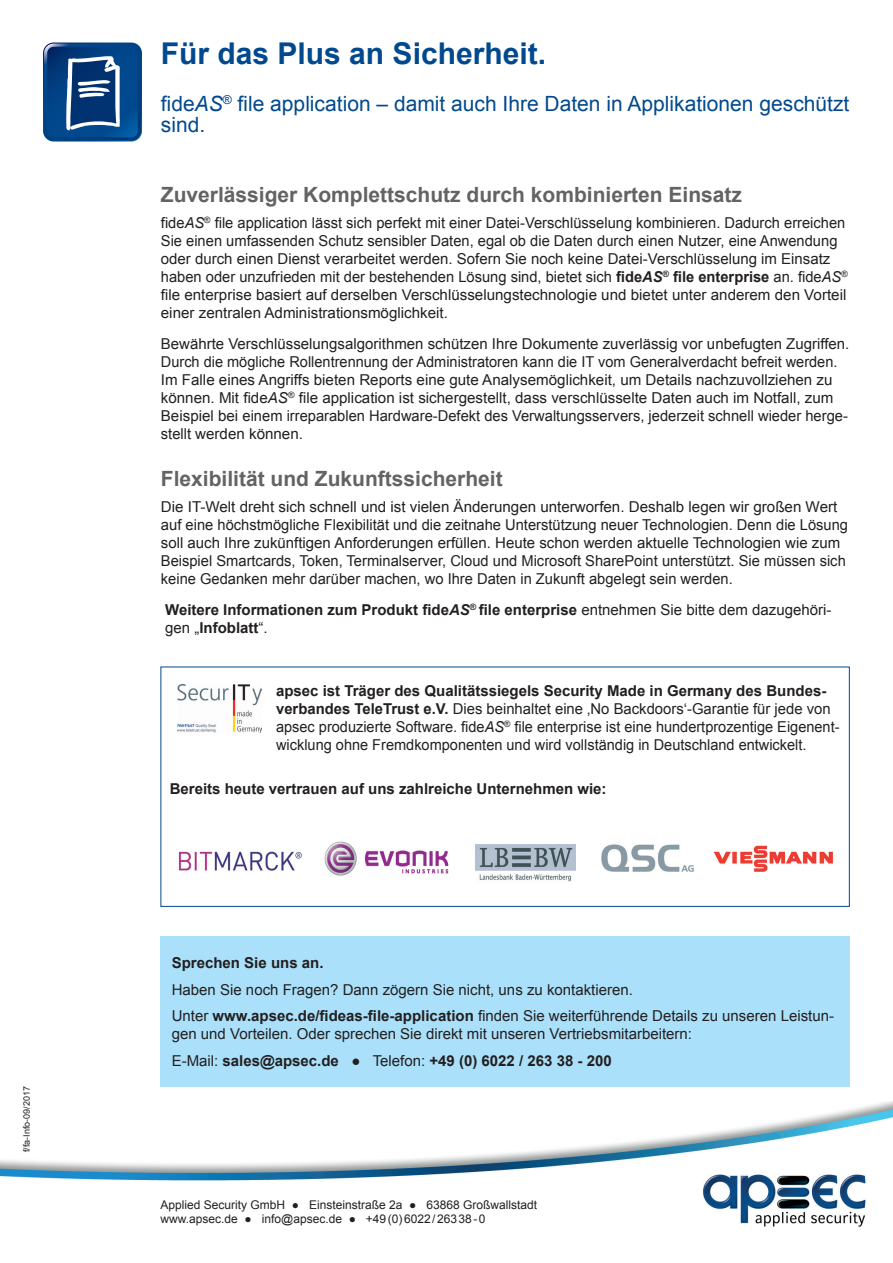
<style>
.page{position:relative;width:893px;height:1263px;background:#fff}
.page>*{position:absolute;margin:0;border:0;box-sizing:border-box;transform-origin:0 0}
.t1{font:700 30px "Arial";color:#01498e}
.t2{font:700 21px "Arial";color:#636366}
.t3{font:21px/21.6px "Arial";color:#01498e}
.t4{font:15px/18px "Arial";color:#231f20}
.t5{font:700 15px/18px "Arial";color:#231f20}
.t6{font:12px/14.4px "Arial";color:#231f20}
.t7{font:9px "Arial";color:#231f20}
.s1{font-style:italic}
.s2{font-weight:700}
.s3{font-weight:700;font-style:italic}
.s4{font-weight:400}
</style>
<div class="page">
<div style="left:161px;top:667px;width:689px;height:240px;border:1px solid #01498e"></div>
<svg style="left:43px;top:43px;width:99px;height:99px"></svg>
<div style="left:161px;top:937px;width:689px;height:150px;background:#aae0f9"></div>
<img style="left:0;top:1102px;width:893px;height:125px">
<img style="left:177px;top:685px;width:84px;height:48px">
<img style="left:324px;top:841px;width:125px;height:35px">
<img style="left:601px;top:844px;width:93px;height:28px">
<img style="left:476px;top:844px;width:100px;height:38px">
<img style="left:178px;top:851px;width:124px;height:20px">
<img style="left:713px;top:845px;width:120px;height:26px">
<p class="t7" style="left:21px;top:1152px;width:68px;rotate:-90deg">f/fa-Info-09/2017</p>
<h1 class="t1" style="left:161px;top:34px;width:387px">Für das Plus an Sicherheit.</h1>
<h2 class="t3" style="left:161px;top:93px;width:690px">fide<span class="s1">AS</span><sup>®</sup> file application – damit auch Ihre Daten in Applikationen geschützt sind.</h2>
<h2 class="t2" style="left:161px;top:180px;width:583px">Zuverlässiger Komplettschutz durch kombinierten Einsatz</h2>
<p class="t4" style="left:161px;top:214px;width:688px">fide<span class="s1">AS</span><sup>®</sup> file application lässt sich perfekt mit einer Datei-Verschlüsselung kombinieren. Dadurch erreichen Sie einen umfassenden Schutz sensibler Daten, egal ob die Daten durch einen Nutzer, eine Anwendung oder durch einen Dienst verarbeitet werden. Sofern Sie noch keine Datei-Verschlüsselung im Einsatz haben oder unzufrieden mit der bestehenden Lösung sind, bietet sich <span class="s2">fide</span><span class="s3">AS</span><sup>®</sup> <span class="s2">file enterprise</span> an. fide<span class="s1">AS</span><sup>® </sup>file enterprise basiert auf derselben Verschlüsselungstechnologie und bietet unter anderem den Vorteil einer zentralen Administrationsmöglichkeit.</p>
<p class="t4" style="left:161px;top:335px;width:690px">Bewährte Verschlüsselungsalgorithmen schützen Ihre Dokumente zuverlässig vor unbefugten Zugriffen.<br>Durch die mögliche Rollentrennung der Administratoren kann die IT vom Generalverdacht befreit werden.<br>Im Falle eines Angriffs bieten Reports eine gute Analysemöglichkeit, um Details nachzuvollziehen zu können. Mit fide<span class="s1">AS</span><sup>®</sup> file application ist sichergestellt, dass verschlüsselte Daten auch im Notfall, zum Beispiel bei einem irreparablen Hardware-Defekt des Verwaltungsservers, jederzeit schnell wieder herge&shy;stellt werden können.</p>
<h2 class="t2" style="left:161px;top:464px;width:343px">Flexibilität und Zukunftssicherheit</h2>
<p class="t4" style="left:161px;top:498px;width:689px">Die IT-Welt dreht sich schnell und ist vielen Änderungen unterworfen. Deshalb legen wir großen Wert auf eine höchstmögliche Flexibilität und die zeitnahe Unterstützung neuer Technologien. Denn die Lösung soll auch Ihre zukünftigen Anforderungen erfüllen. Heute schon werden aktuelle Technologien wie zum Beispiel Smartcards, Token, Terminalserver, Cloud und Microsoft SharePoint unterstützt. Sie müssen sich keine Gedanken mehr darüber machen, wo Ihre Daten in Zukunft abgelegt sein werden.</p>
<p class="t5" style="left:165px;top:601px;width:668px">Weitere Informationen zum Produkt fide<span class="s1">AS</span><sup>®</sup> file enterprise <span class="s4">entnehmen Sie bitte dem dazugehöri&shy;gen „</span>Infoblatt<span class="s4">“.</span></p>
<p class="t4" style="left:276px;top:682px;width:565px"><span class="s2">apsec ist Träger des Qualitätssiegels Security Made in Germany des Bundes&shy;verbandes TeleTrust e.V.</span> Dies beinhaltet eine ‚No Backdoors‘-Garantie für jede von apsec produzierte Software. fide<span class="s1">AS</span><sup>®</sup> file enterprise ist eine hundertprozentige Eigenent&shy;wicklung ohne Fremdkomponenten und wird vollständig in Deutschland entwickelt.</p>
<p class="t5" style="left:170px;top:780px;width:438px">Bereits heute vertrauen auf uns zahlreiche Unternehmen wie:</p>
<p class="t5" style="left:172px;top:954px;width:153px">Sprechen Sie uns an.</p>
<p class="t4" style="left:172px;top:976px;width:664px;line-height:26.5px">Haben Sie noch Fragen? Dann zögern Sie nicht, uns zu kontaktieren.<br>Unter <span class="s2">www.apsec.de/fideas-file-application</span> finden Sie weiterführende Details zu unseren Leistun-</p>
<p class="t4" style="left:172px;top:1021px;width:522px;line-height:26.5px">gen und Vorteilen. Oder sprechen Sie direkt mit unseren Vertriebsmitarbeitern:<br>E-Mail: <span class="s2">sales@apsec.de</span> ● Telefon: <span class="s2">+49 (0) 6022 / 263 38 - 200</span></p>
<p class="t6" style="left:161px;top:1197px;width:378px">Applied Security GmbH ● Einsteinstraße 2a ● 63868 Großwallstadt www.apsec.de ● info@apsec.de ● +49 (0) 6022 / 263 38 - 0</p>
</div>
